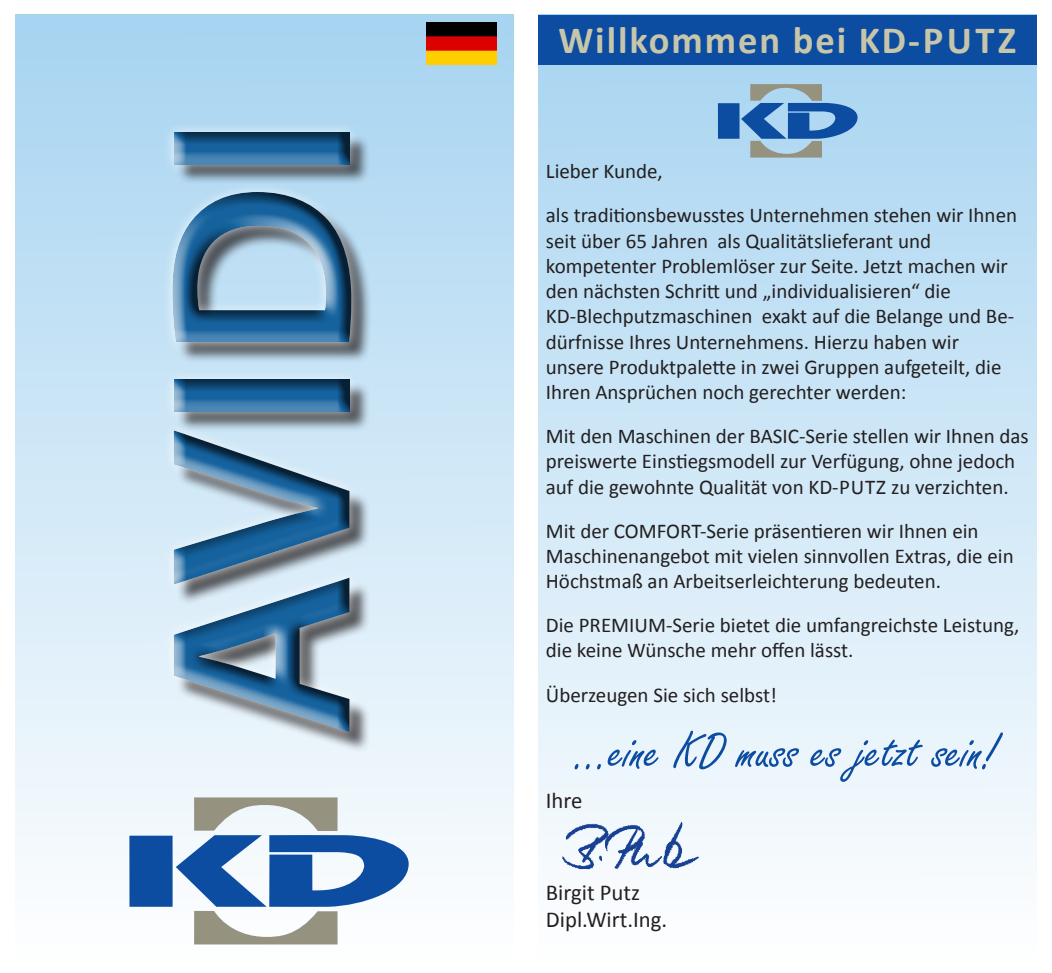
<style>
.page{position:relative;width:1052px;height:973px;background:#fff}
.page>*{position:absolute;margin:0;border:0;box-sizing:border-box;transform-origin:0 0}
.t1{font:600 260.75px "Myriad Pro";color:#15629e}
.t2{font:54.25px "Freestyle Script";color:#0d4da1}
.t3{font:700 38.5px "Calibri";letter-spacing:.05em;color:#c8c6aa}
.t4{font:22.75px "Calibri";color:#231f20}
.t5{font:21px/25.2px "Calibri";color:#231f20}
</style>
<div class="page">
<div style="left:15px;top:15px;width:498px;height:942px;background:linear-gradient(to bottom,#a6d4f1,#fefefe)"></div>
<div style="left:175px;top:134px;width:198px;height:619px;background:#231f20;opacity:.75"></div>
<div style="left:160px;top:122px;width:198px;height:622px;background:#fff;opacity:.75"></div>
<div style="left:166px;top:120px;width:198px;height:621px;background:#231f20;opacity:.75"></div>
<div style="left:129px;top:835px;width:44px;height:71px;background:#0d4da1"></div>
<svg style="left:176px;top:797px;width:233px;height:147px"></svg>
<img style="left:426px;top:22px;width:70px;height:42px">
<div style="left:538px;top:15px;width:499px;height:942px;background:linear-gradient(to bottom,#a6d4f0,#fefefe)"></div>
<div style="left:538px;top:15px;width:499px;height:50px;background:#0d4da1"></div>
<div style="left:718px;top:103px;width:21px;height:36px;background:#0d4da1"></div>
<svg style="left:741px;top:84px;width:117px;height:74px;background:#7aa2c6"></svg>
<img style="left:549px;top:819px;width:154px;height:59px">
<h1 class="t1" style="left:96px;top:737px;width:625px;rotate:-90deg">AVIDI</h1>
<p class="t3" style="left:558px;top:16px;width:459px">Willkommen bei KD-PUTZ</p>
<p class="t5" style="left:546px;top:159px;width:119px">Lieber Kunde,</p>
<p class="t5" style="left:546px;top:203px;width:473px">als traditionsbewusstes Unternehmen stehen wir Ihnen seit über 65 Jahren als Qualitätslieferant und</p>
<p class="t5" style="left:546px;top:253px;width:463px">kompetenter Problemlöser zur Seite. Jetzt machen wir den nächsten Schritt und „individualisieren“ die</p>
<p class="t5" style="left:546px;top:304px;width:470px">KD-Blechputzmaschinen exakt auf die Belange und Be&shy;dürfnisse Ihres Unternehmens. Hierzu haben wir</p>
<p class="t5" style="left:546px;top:354px;width:457px">unsere Produktpalette in zwei Gruppen aufgeteilt, die<br>Ihren Ansprüchen noch gerechter werden:</p>
<p class="t5" style="left:546px;top:423px;width:484px">Mit den Maschinen der BASIC-Serie stellen wir Ihnen das preiswerte Einstiegsmodell zur Verfügung, ohne jedoch auf die gewohnte Qualität von KD-PUTZ zu verzichten.</p>
<p class="t5" style="left:546px;top:518px;width:434px">Mit der COMFORT-Serie präsentieren wir Ihnen ein</p>
<p class="t5" style="left:546px;top:543px;width:469px">Maschinenangebot mit vielen sinnvollen Extras, die ein<br>Höchstmaß an Arbeitserleichterung bedeuten.</p>
<p class="t5" style="left:546px;top:612px;width:475px">Die PREMIUM-Serie bietet die umfangreichste Leistung,</p>
<p class="t5" style="left:546px;top:638px;width:309px">die keine Wünsche mehr offen lässt.</p>
<p class="t5" style="left:546px;top:682px;width:233px">Überzeugen Sie sich selbst!</p>
<p class="t2" style="left:576px;top:721px;width:423px">…eine KD muss es jetzt sein!</p>
<p class="t4" style="left:546px;top:785px;width:38px">Ihre</p>
<p class="t4" style="left:546px;top:878px;width:96px">Birgit Putz</p>
<p class="t4" style="left:546px;top:905px;width:123px">Dipl.Wirt.Ing.</p>
</div>
